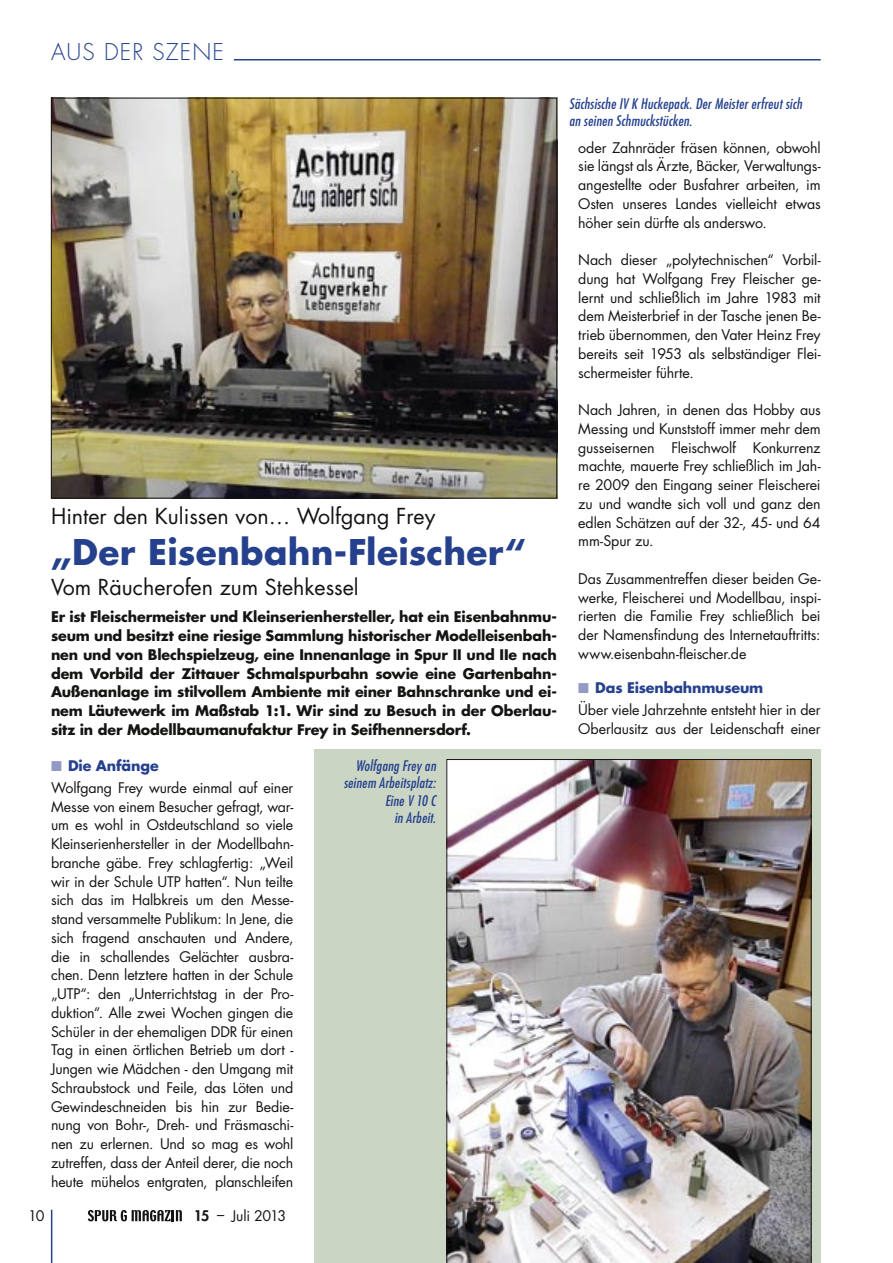
<style>
.page{position:relative;width:893px;height:1263px;background:#fff}
.page>*{position:absolute;margin:0;border:0;box-sizing:border-box;transform-origin:0 0}
.RS_Headline_2{font:700 34.5px "Futura";letter-spacing:.01em;color:#25418e}
.RS_Rubrik{font:300 22.5px "Futura";letter-spacing:.05em;color:#25418e}
.RS_Headline_1{font:21.45px "Futura";color:#141412}
.RS_Fliestext{font:14.25px/18.8px "Futura";letter-spacing:-.01em;color:#141412;text-align:justify}
.RS_Fliestext_Vorlauf{font:700 14.25px/18.8px "Futura";letter-spacing:-.01em;color:#141412;text-align:justify}
.RS_Bildtext{font:italic condensed 14.25px/17.2px "Futura";letter-spacing:.02em;color:#25418e}
.RS_Zwischenüberschrift{font:700 14.25px "Futura";letter-spacing:-.01em;color:#25418e}
.s1{color:#9399c5}
.s2{font-weight:800}
</style>
<div class="page">
<hr style="left:51px;top:1210px;width:1px;height:53px;background:#25418e">
<svg style="left:88px;top:1210px;width:94px;height:11px"></svg>
<img style="left:53px;top:100px;width:502px;height:396px">
<div style="left:315px;top:750px;width:506px;height:513px;background:#cad5c3"></div>
<img style="left:446px;top:759px;width:365px;height:504px">
<hr style="left:234px;top:59px;width:587px;height:1px;background:#25418e">
<p class="RS_Rubrik" style="left:51px;top:38px;width:174px">AUS DER SZENE</p>
<p class="RS_Headline_1" style="left:51px;top:502px;width:386px">Hinter den Kulissen von… Wolfgang Frey</p>
<p class="RS_Headline_2" style="left:51px;top:528px;width:477px">„Der Eisenbahn-Fleischer“</p>
<p class="RS_Headline_1" style="left:51px;top:572px;width:309px">Vom Räucherofen zum Stehkessel</p>
<p class="RS_Fliestext_Vorlauf" style="left:51px;top:607px;width:507px">Er ist Fleischermeister und Kleinserienhersteller, hat ein Eisenbahnmu&shy;seum und besitzt eine riesige Sammlung historischer Modelleisenbah&shy;nen und von Blechspielzeug, eine Innenanlage in Spur II und IIe nach dem Vorbild der Zittauer Schmalspurbahn sowie eine Gartenbahn-Außenanlage im stilvollem Ambiente mit einer Bahnschranke und ei&shy;nem Läutewerk im Maßstab 1:1. Wir sind zu Besuch in der Oberlau&shy;sitz in der Modellbaumanufaktur Frey in Seifhennersdorf.</p>
<p class="RS_Zwischenüberschrift" style="left:51px;top:756px;width:109px"><span class="s1">■</span> Die Anfänge</p>
<p class="RS_Fliestext" style="left:51px;top:778px;width:244px">Wolfgang Frey wurde einmal auf einer Messe von einem Besucher gefragt, war&shy;um es wohl in Ostdeutschland so viele Kleinserienhersteller in der Modellbahn&shy;branche gäbe. Frey schlagfertig: „Weil wir in der Schule UTP hatten“. Nun teilte sich das im Halbkreis um den Messe&shy;stand versammelte Publikum: In Jene, die sich fragend anschauten und Andere, die in schallendes Gelächter ausbra&shy;chen. Denn letztere hatten in der Schule „UTP“: den „Unterrichtstag in der Pro&shy;duktion“. Alle zwei Wochen gingen die Schüler in der ehemaligen DDR für einen Tag in einen örtlichen Betrieb um dort - Jungen wie Mädchen - den Umgang mit Schraubstock und Feile, das Löten und Gewindeschneiden bis hin zur Bedie&shy;nung von Bohr-, Dreh- und Fräsmaschi&shy;nen zu erlernen. Und so mag es wohl zutreffen, dass der Anteil derer, die noch heute mühelos entgraten, planschleifen</p>
<p class="RS_Fliestext" style="left:28px;top:1206px;width:18px">10</p>
<p class="RS_Fliestext" style="left:194px;top:1206px;width:94px"><span class="s2">15</span> – Juli 2013</p>
<p class="RS_Bildtext" style="left:344px;top:757px;width:94px;text-align:right">Wolfgang Frey an seinem Arbeitsplatz:<br>Eine V 10 C</p>
<p class="RS_Bildtext" style="left:394px;top:809px;width:43px">in Arbeit.</p>
<p class="RS_Bildtext" style="left:569px;top:95px;width:234px">Sächsische IV K Huckepack. Der Meister erfreut sich an seinen Schmuckstücken.</p>
<p class="RS_Fliestext" style="left:578px;top:138px;width:244px">oder Zahnräder fräsen können, obwohl sie längst als Ärzte, Bäcker, Verwaltungs&shy;angestellte oder Busfahrer arbeiten, im Osten unseres Landes vielleicht etwas höher sein dürfte als anderswo.</p>
<p class="RS_Fliestext" style="left:578px;top:250px;width:244px">Nach dieser „polytechnischen“ Vorbil&shy;dung hat Wolfgang Frey Fleischer ge&shy;lernt und schließlich im Jahre 1983 mit dem Meisterbrief in der Tasche jenen Be&shy;trieb übernommen, den Vater Heinz Frey bereits seit 1953 als selbständiger Flei&shy;schermeister führte.</p>
<p class="RS_Fliestext" style="left:578px;top:400px;width:244px">Nach Jahren, in denen das Hobby aus Messing und Kunststoff immer mehr dem gusseisernen Fleischwolf Konkurrenz machte, mauerte Frey schließlich im Jah&shy;re 2009 den Eingang seiner Fleischerei zu und wandte sich voll und ganz den edlen Schätzen auf der 32-, 45- und 64 mm-Spur zu.</p>
<p class="RS_Fliestext" style="left:578px;top:569px;width:244px">Das Zusammentreffen dieser beiden Ge&shy;werke, Fleischerei und Modellbau, inspi&shy;rierten die Familie Frey schließlich bei der Namensfindung des Internetauftritts: www.eisenbahn-fleischer.de</p>
<p class="RS_Zwischenüberschrift" style="left:578px;top:678px;width:186px"><span class="s1">■</span> Das Eisenbahnmuseum</p>
<p class="RS_Fliestext" style="left:578px;top:700px;width:244px">Über viele Jahrzehnte entsteht hier in der<br>Oberlausitz aus der Leidenschaft einer</p>
</div>
